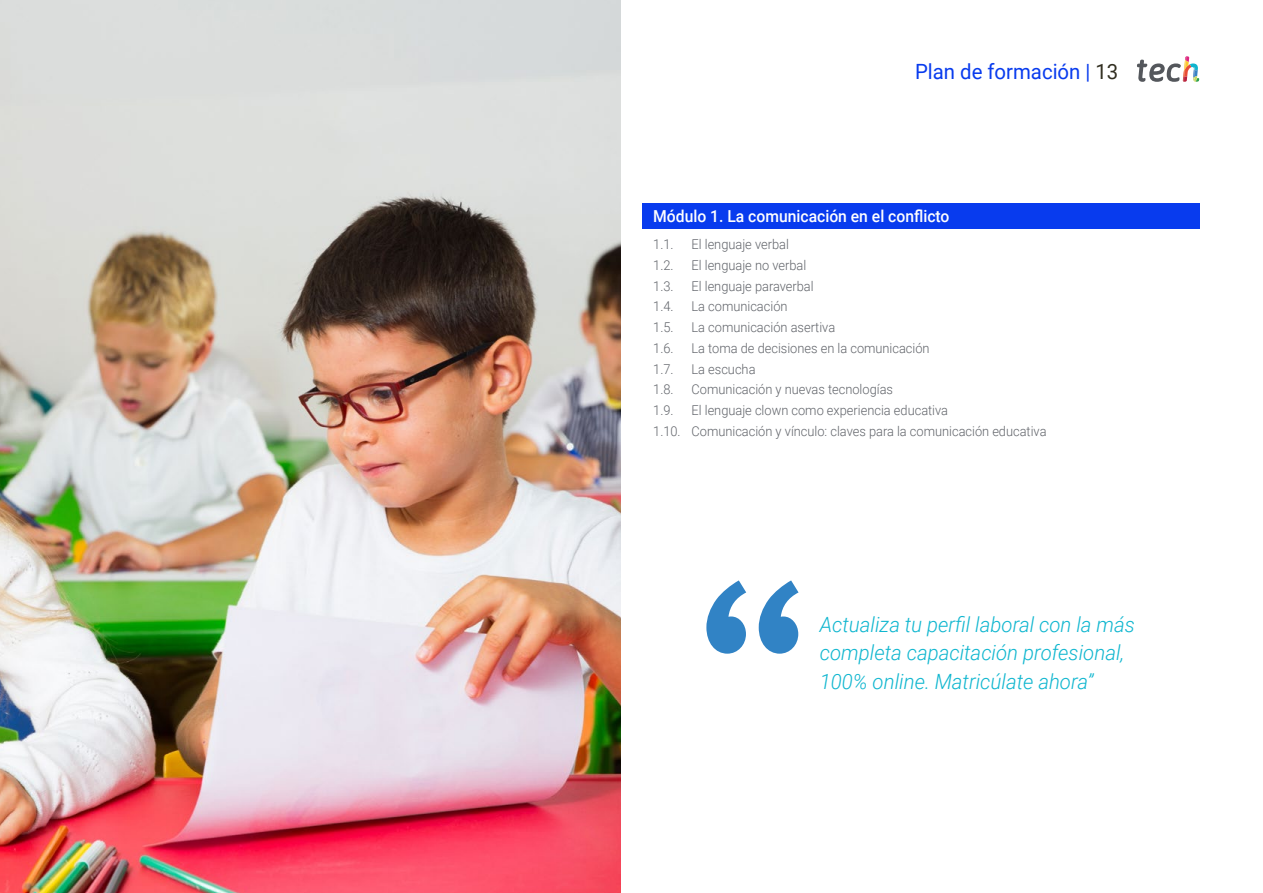
<style>
.page{position:relative;width:1263px;height:893px;background:#fff}
.page>*{position:absolute;margin:0;border:0;box-sizing:border-box;transform-origin:0 0}
.t1{font:italic 300 21px/28.5px "Roboto";color:#0fb6cf}
.t2{font:21px "Roboto";color:#083bee}
.t3{font:500 16.5px "Roboto";color:#fff;scale:.95 1}
.t4{font:300 13.5px/20.7px "Roboto";color:#61646a;scale:.95 1}
.s1{color:#312e20}
</style>
<div class="page">
<img style="left:0;top:0;width:621px;height:893px">
<div style="left:642px;top:203px;width:557px;height:25px;background:#083bee"></div>
<svg style="left:1137px;top:56px;width:62px;height:26px"></svg>
<svg style="left:706px;top:580px;width:92px;height:74px"></svg>
<h1 class="t2" style="left:915px;top:57px;width:205px">Plan de formación | <span class="s1">13</span></h1>
<p class="t3" style="left:653px;top:204px;width:313px">Módulo 1. La comunicación en el conflicto</p>
<p class="t4" style="left:653px;top:233px;width:23px">1.1.</p>
<p class="t4" style="left:691px;top:233px;width:104px">El lenguaje verbal</p>
<p class="t4" style="left:653px;top:254px;width:23px">1.2.</p>
<p class="t4" style="left:691px;top:254px;width:122px">El lenguaje no verbal</p>
<p class="t4" style="left:653px;top:275px;width:23px">1.3.</p>
<p class="t4" style="left:691px;top:275px;width:130px">El lenguaje paraverbal</p>
<p class="t4" style="left:653px;top:296px;width:23px">1.4.</p>
<p class="t4" style="left:691px;top:296px;width:103px">La comunicación</p>
<p class="t4" style="left:653px;top:316px;width:23px">1.5.</p>
<p class="t4" style="left:691px;top:316px;width:153px">La comunicación asertiva</p>
<p class="t4" style="left:653px;top:337px;width:23px">1.6.</p>
<p class="t4" style="left:691px;top:337px;width:252px">La toma de decisiones en la comunicación</p>
<p class="t4" style="left:653px;top:358px;width:23px">1.7.</p>
<p class="t4" style="left:691px;top:358px;width:69px">La escucha</p>
<p class="t4" style="left:653px;top:379px;width:23px">1.8.</p>
<p class="t4" style="left:691px;top:379px;width:214px">Comunicación y nuevas tecnologías</p>
<p class="t4" style="left:653px;top:399px;width:23px">1.9.</p>
<p class="t4" style="left:653px;top:399px;width:416px;text-indent:38px">El lenguaje clown como experiencia educativa<br>1.10. Comunicación y vínculo: claves para la comunicación educativa</p>
<h1 class="t1" style="left:820px;top:609px;width:316px">Actualiza tu perfil laboral con la más completa capacitación profesional,<br>100% online. Matricúlate ahora”</h1>
</div>
